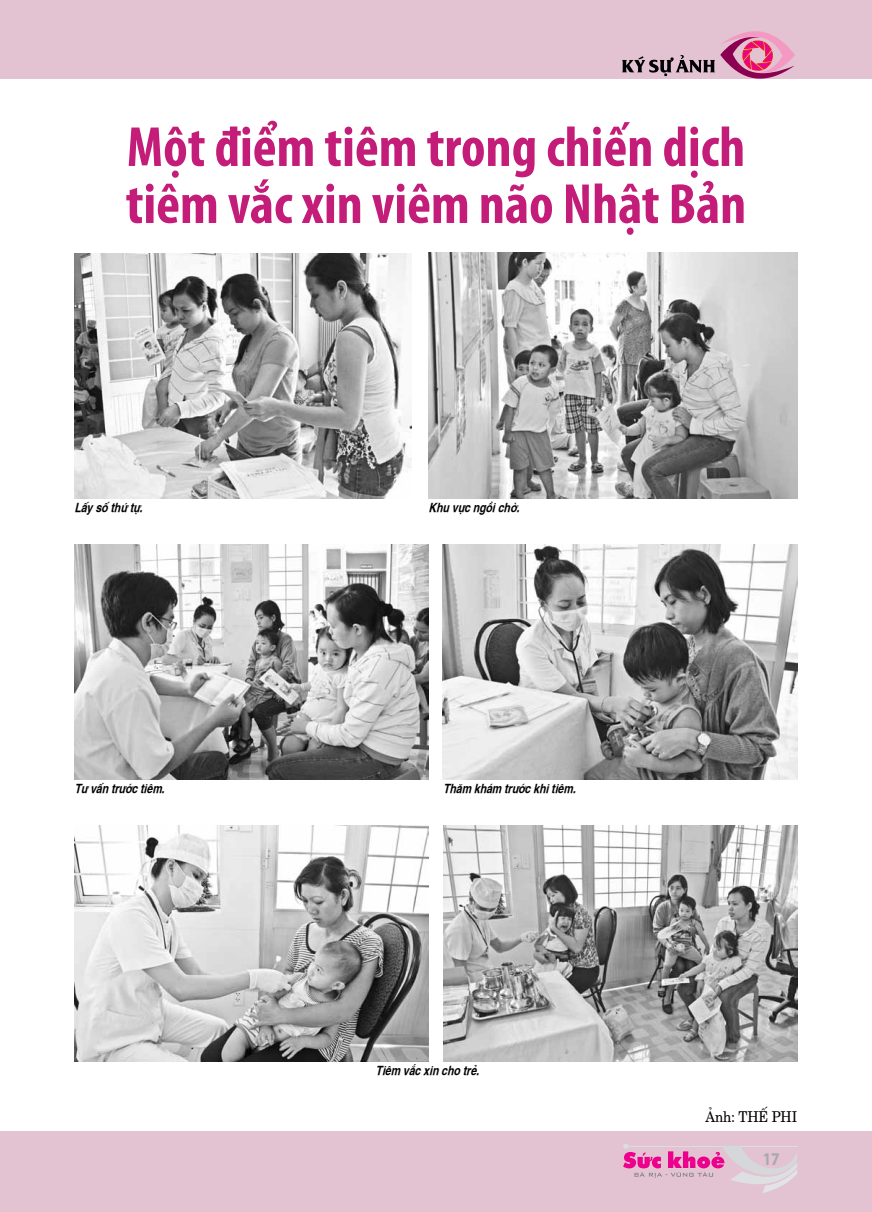
<style>
.page{position:relative;width:872px;height:1212px;background:#fff}
.page>*{position:absolute;margin:0;border:0;box-sizing:border-box;transform-origin:0 0}
.t1{font:700 condensed 57px/57px "Myriad Pro";color:#c41c79}
.t2{font:700 18px "Myriad Pro";color:#a7a9ac;scale:.85 1}
.t3{font:15px "New Century";letter-spacing:-.01em;color:#000;scale:.9 1}
.t4{font:italic 700 condensed 12.75px "Helvetica";color:#000}
</style>
<div class="page">
<div style="left:0;top:0;width:872px;height:79px;background:#e3c2d1"></div>
<div style="left:0;top:1131px;width:872px;height:81px;background:#e3c2d1"></div>
<svg style="left:622px;top:31px;width:173px;height:48px"></svg>
<img style="left:74px;top:253px;width:337px;height:245px">
<img style="left:428px;top:253px;width:369px;height:245px">
<img style="left:443px;top:544px;width:354px;height:236px">
<img style="left:74px;top:544px;width:354px;height:236px">
<img style="left:74px;top:826px;width:354px;height:235px">
<img style="left:443px;top:826px;width:354px;height:235px">
<svg style="left:623px;top:1143px;width:174px;height:50px"></svg>
<h1 class="t1" style="left:126px;top:117px;width:622px">Một điểm tiêm trong chiến dịch tiêm vắc xin viêm não Nhật Bản</h1>
<p class="t4" style="left:74px;top:498px;width:69px">Lấy số thứ tự.</p>
<p class="t4" style="left:74px;top:779px;width:92px">Tư vấn trước tiêm.</p>
<p class="t4" style="left:428px;top:498px;width:92px">Khu vực ngồi chờ.</p>
<p class="t4" style="left:443px;top:779px;width:134px">Thăm khám trước khi tiêm.</p>
<p class="t4" style="left:375px;top:1061px;width:105px">Tiêm vắc xin cho trẻ.</p>
<p class="t3" style="left:705px;top:1105px;width:103px">Ảnh: THẾ PHI</p>
<h2 class="t2" style="left:762px;top:1147px;width:21px">17</h2>
</div>
